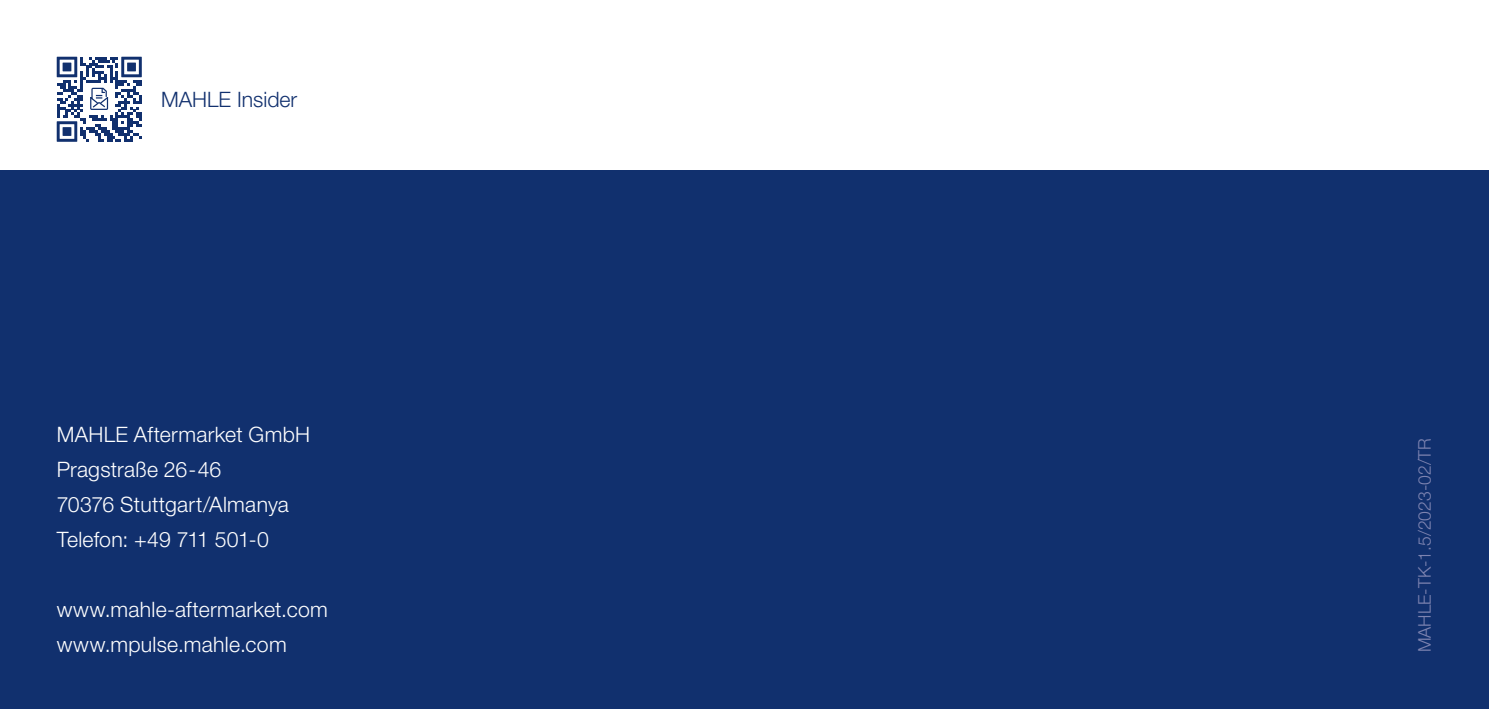
<style>
.page{position:relative;width:1489px;height:709px;background:#fff}
.page>*{position:absolute;margin:0;border:0;box-sizing:border-box;transform-origin:0 0}
.t1{font:300 21.25px/35px "Helvetica Neue LTW1 G";letter-spacing:.015em;color:#fff}
.t2{font:300 21.25px "Helvetica Neue LT Std";color:#11306e}
.t3{font:300 17.5px "Helvetica Neue LT Std";color:#7e84b1}
</style>
<div class="page">
<div style="left:0;top:170px;width:1488px;height:539px;background:#11306e"></div>
<svg style="left:57px;top:57px;width:85px;height:85px"></svg>
<p class="t2" style="left:161px;top:86px;width:138px">MAHLE Insider</p>
<p class="t1" style="left:57px;top:417px;width:255px">MAHLE Aftermarket GmbH<br>Pragstraße 26-46<br>70376 Stuttgart/Almanya<br>Telefon: +49 711 501-0</p>
<p class="t1" style="left:57px;top:592px;width:273px">www.mahle-aftermarket.com www.mpulse.mahle.com</p>
<p class="t3" style="left:1413px;top:652px;width:215px;rotate:-90deg">MAHLE-TK-1.5/2023-02/TR</p>
</div>
